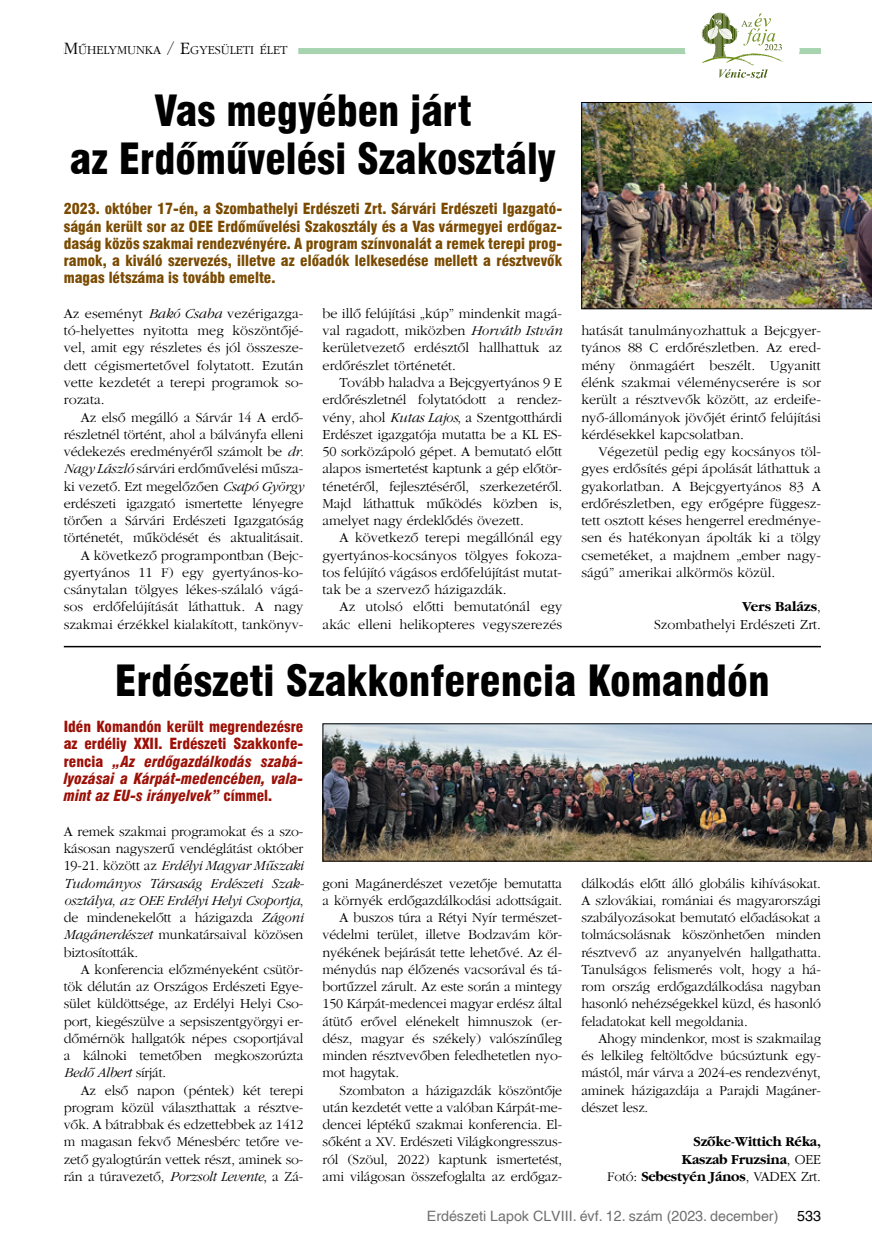
<style>
.page{position:relative;width:872px;height:1255px;background:#fff}
.page>*{position:absolute;margin:0;border:0;box-sizing:border-box;transform-origin:0 0}
.t1{font:42px/48px "Swiss 721 Black Condensed HU Normal";color:#000;text-align:center}
.t2{font:15px/17.2px "Swiss 721 Black Condensed HU Normal";color:#7a4a00;text-align:justify}
.t3{font:15px/17.2px "Swiss 721 Black Condensed HU Italic";color:#9c1006;text-align:justify}
.t4{font:15px/17.2px "Swiss 721 Black Condensed HU Normal";color:#9c1006}
.t5{font:14.25px/17.2px "Gatineau";letter-spacing:-.01em;color:#000;text-align:justify}
.t6{font:700 14.25px/17.2px "Gatineau";letter-spacing:-.01em;color:#000;text-align:right}
.t7{font:14.25px "PFL Helvetica";color:#706f6f}
.t8{font:14.25px "PFL Helvetica";color:#000}
.t9{font:12.6px "Gatineau";color:#000}
.s1{font-size:18px}
.s2{font-style:italic}
.s3{font-weight:700}
.s4{font-family:"Swiss 721 Black Condensed HU Normal"}
.s5{font-weight:400}
</style>
<div class="page">
<div style="left:298px;top:48px;width:387px;height:6px;background:#a8d3af"></div>
<svg style="left:799px;top:48px;width:22px;height:6px"></svg>
<svg style="left:702px;top:13px;width:80px;height:65px"></svg>
<img style="left:581px;top:102px;width:291px;height:207px">
<img style="left:322px;top:723px;width:550px;height:138px">
<hr style="left:64px;top:646px;width:757px;height:1px;background:#000">
<p class="t9" style="left:64px;top:44px;width:225px"><span class="s1">M</span>ÛHELYMUNKA <span class="s1">/ E</span>GYESÜLETI ÉLET</p>
<h1 class="t1" style="left:70px;top:87px;width:487px">Vas megyében járt<br>az Erdõmûvelési Szakosztály</h1>
<p class="t2" style="left:64px;top:200px;width:500px">2023. október 17-én, a Szombathelyi Erdészeti Zrt. Sárvári Erdészeti Igazgató&shy;ságán került sor az OEE Erdõmûvelési Szakosztály és a Vas vármegyei erdõgaz&shy;daság közös szakmai rendezvényére. A program színvonalát a remek terepi prog&shy;ramok, a kiváló szervezés, illetve az elõadók lelkesedése mellett a résztvevõk magas létszáma is tovább emelte.</p>
<p class="t5" style="left:64px;top:305px;width:241px">Az eseményt <span class="s2">Bakó Csaba</span> vezérigazga&shy;tó-helyettes nyitotta meg köszöntõjé&shy;vel, amit egy részletes és jól összesze&shy;dett cégismertetõvel folytatott. Ezután vette kezdetét a terepi programok so&shy;rozata.</p>
<p class="t5" style="left:64px;top:409px;width:241px;text-align:right">Az elsõ megálló a Sárvár 14 A erdõ&shy;részletnél történt, ahol a bálványfa elleni védekezés eredményérõl számolt be <span class="s2">dr.<br>Nagy László</span> sárvári erdõmûvelési mûsza&shy;ki vezetõ. Ezt megelõzõen <span class="s2">Csapó György </span>erdészeti igazgató ismertette lényegre törõen a Sárvári Erdészeti Igazgatóság történetét, mûködését és aktualitásait.<br>A következõ programpontban (Bejc&shy;gyertyános 11 F) egy gyertyános-ko&shy;csánytalan tölgyes lékes-szálaló vágá&shy;sos erdõfelújítását láthattuk. A nagy szakmai érzékkel kialakított, tankönyv-</p>
<p class="t5" style="left:322px;top:305px;width:241px">be illõ felújítási „kúp” mindenkit magá&shy;val ragadott, miközben <span class="s2">Horváth István </span>kerületvezetõ erdésztõl hallhattuk az erdõrészlet történetét.</p>
<p class="t5" style="left:322px;top:374px;width:241px;text-align:left;text-indent:17px">Tovább haladva a Bejcgyertyános 9 E erdõrészletnél folytatódott a rendez&shy;vény, ahol <span class="s2">Kutas Lajos</span>, a Szentgotthárdi Erdészet igazgatója mutatta be a KL ES-50 sorközápoló gépet. A bemutató elõtt alapos ismertetést kaptunk a gép elõtör&shy;ténetérõl, fejlesztésérõl, szerkezetérõl.<br>Majd láthattuk mûködés közben is, amelyet nagy érdeklõdés övezett.</p>
<p class="t5" style="left:322px;top:529px;width:241px;text-indent:17px">A következõ terepi megállónál egy gyertyános-kocsányos tölgyes fokoza&shy;tos felújító vágásos erdõfelújítást mutat&shy;tak be a szervezõ házigazdák.</p>
<p class="t5" style="left:322px;top:598px;width:241px;text-align:right">Az utolsó elõtti bemutatónál egy akác elleni helikopteres vegyszerezés</p>
<p class="t5" style="left:581px;top:322px;width:241px">hatását tanulmányozhattuk a Bejcgyer&shy;tyános 88 C erdõrészletben. Az ered&shy;mény önmagáért beszélt. Ugyanitt élénk szakmai véleménycserére is sor került a résztvevõk között, az erdeife&shy;nyõ-állományok jövõjét érintõ felújítási kérdésekkel kapcsolatban.</p>
<p class="t5" style="left:581px;top:443px;width:241px;text-indent:17px">Végezetül pedig egy kocsányos töl&shy;gyes erdõsítés gépi ápolását láthattuk a gyakorlatban. A Bejcgyertyános 83 A erdõrészletben, egy erõgépre függesz&shy;tett osztott késes hengerrel eredménye&shy;sen és hatékonyan ápolták ki a tölgy csemetéket, a majdnem „ember nagy&shy;ságú” amerikai alkörmös közül.</p>
<p class="t5" style="left:654px;top:598px;width:168px;text-align:right"><span class="s3">Vers Balázs</span>,<br>Szombathelyi Erdészeti Zrt.</p>
<h1 class="t1" style="left:115px;top:656px;width:656px">Erdészeti Szakkonferencia Komandón</h1>
<p class="t4" style="left:64px;top:718px;width:241px">Idén Komandón került megrendezésre az erdéliy XXII. Erdészeti Szakkonfe-</p>
<p class="t3" style="left:64px;top:752px;width:241px"><span class="s4">rencia</span> „Az erdõgazdálkodás szabá&shy;lyozásai a Kárpát-medencében, vala&shy;mint az EU-s irányelvek” <span class="s4">címmel.</span></p>
<p class="t5" style="left:64px;top:823px;width:242px">A remek szakmai programokat és a szo&shy;kásosan nagyszerû vendéglátást október 19-21. között az <span class="s2">Erdélyi Magyar Mûszaki Tudományos Társaság Erdészeti Szak&shy;osztálya, az OEE Erdélyi Helyi Csoportja</span>, de mindenekelõtt a házigazda <span class="s2">Zágoni Magánerdészet</span> munkatársaival közösen biztosították.</p>
<p class="t5" style="left:64px;top:961px;width:241px;text-indent:17px">A konferencia elõzményeként csütör&shy;tök délután az Országos Erdészeti Egye&shy;sület küldöttsége, az Erdélyi Helyi Cso&shy;port, kiegészülve a sepsiszentgyörgyi er&shy;dõmérnök hallgatók népes csoportjával a kálnoki temetõben megkoszorúzta <span class="s2">Bedõ Albert</span> sírját.</p>
<p class="t5" style="left:64px;top:1081px;width:241px;text-indent:17px">Az elsõ napon (péntek) két terepi program közül választhattak a résztve&shy;võk. A bátrabbak és edzettebbek az 1412 m magasan fekvõ Ménesbérc tetõre ve&shy;zetõ gyalogtúrán vettek részt, aminek so&shy;rán a túravezetõ, <span class="s2">Porzsolt Levente</span>, a Zá-</p>
<p class="t5" style="left:322px;top:874px;width:241px">goni Magánerdészet vezetõje bemutatta</p>
<p class="t5" style="left:322px;top:892px;width:239px">a környék erdõgazdálkodási adottságait.</p>
<p class="t5" style="left:339px;top:909px;width:224px">A buszos túra a Rétyi Nyír természet-</p>
<p class="t5" style="left:322px;top:926px;width:241px">védelmi terület, illetve Bodzavám kör-</p>
<p class="t5" style="left:322px;top:943px;width:241px">nyékének bejárását tette lehetõvé. Az él-</p>
<p class="t5" style="left:322px;top:961px;width:241px">ménydús nap élõzenés vacsorával és tá-</p>
<p class="t5" style="left:322px;top:978px;width:241px">bortûzzel zárult. Az este során a mintegy</p>
<p class="t5" style="left:322px;top:995px;width:241px">150 Kárpát-medencei magyar erdész által</p>
<p class="t5" style="left:322px;top:1012px;width:241px">átütõ erõvel elénekelt himnuszok (er-</p>
<p class="t5" style="left:322px;top:1030px;width:241px">dész, magyar és székely) valószínûleg</p>
<p class="t5" style="left:322px;top:1047px;width:241px">minden résztvevõben feledhetetlen nyo-</p>
<p class="t5" style="left:322px;top:1064px;width:76px">mot hagytak.</p>
<p class="t5" style="left:339px;top:1081px;width:224px">Szombaton a házigazdák köszöntõje</p>
<p class="t5" style="left:322px;top:1099px;width:241px">után kezdetét vette a valóban Kárpát-me-</p>
<p class="t5" style="left:322px;top:1116px;width:241px">dencei léptékû szakmai konferencia. El-</p>
<p class="t5" style="left:322px;top:1133px;width:241px">sõként a XV. Erdészeti Világkongresszus-</p>
<p class="t5" style="left:322px;top:1150px;width:241px">ról (Szöul, 2022) kaptunk ismertetést,</p>
<p class="t5" style="left:322px;top:1168px;width:241px">ami világosan összefoglalta az erdõgaz-</p>
<p class="t5" style="left:581px;top:874px;width:241px;text-align:left">dálkodás elõtt álló globális kihívásokat.<br>A szlovákiai, romániai és magyarországi szabályozásokat bemutató elõadásokat a tolmácsolásnak köszönhetõen minden résztvevõ az anyanyelvén hallgathatta.<br>Tanulságos felismerés volt, hogy a há&shy;rom ország erdõgazdálkodása nagyban hasonló nehézségekkel küzd, és hasonló feladatokat kell megoldania.</p>
<p class="t5" style="left:581px;top:1030px;width:241px;text-indent:17px">Ahogy mindenkor, most is szakmailag és lelkileg feltöltõdve búcsúztunk egy&shy;mástól, már várva a 2024-es rendezvényt, aminek házigazdája a Parajdi Magáner&shy;dészet lesz.</p>
<p class="t6" style="left:607px;top:1133px;width:215px">Szõke-Wittich Réka,<br>Kaszab Fruzsina<span class="s5">, OEE<br>Fotó:</span> Sebestyén János<span class="s5">, VADEX Zrt.</span></p>
<p class="t7" style="left:427px;top:1207px;width:353px">Erdészeti Lapok CLVIII. évf. 12. szám (2023. december)</p>
<p class="t8" style="left:797px;top:1207px;width:25px">533</p>
</div>
